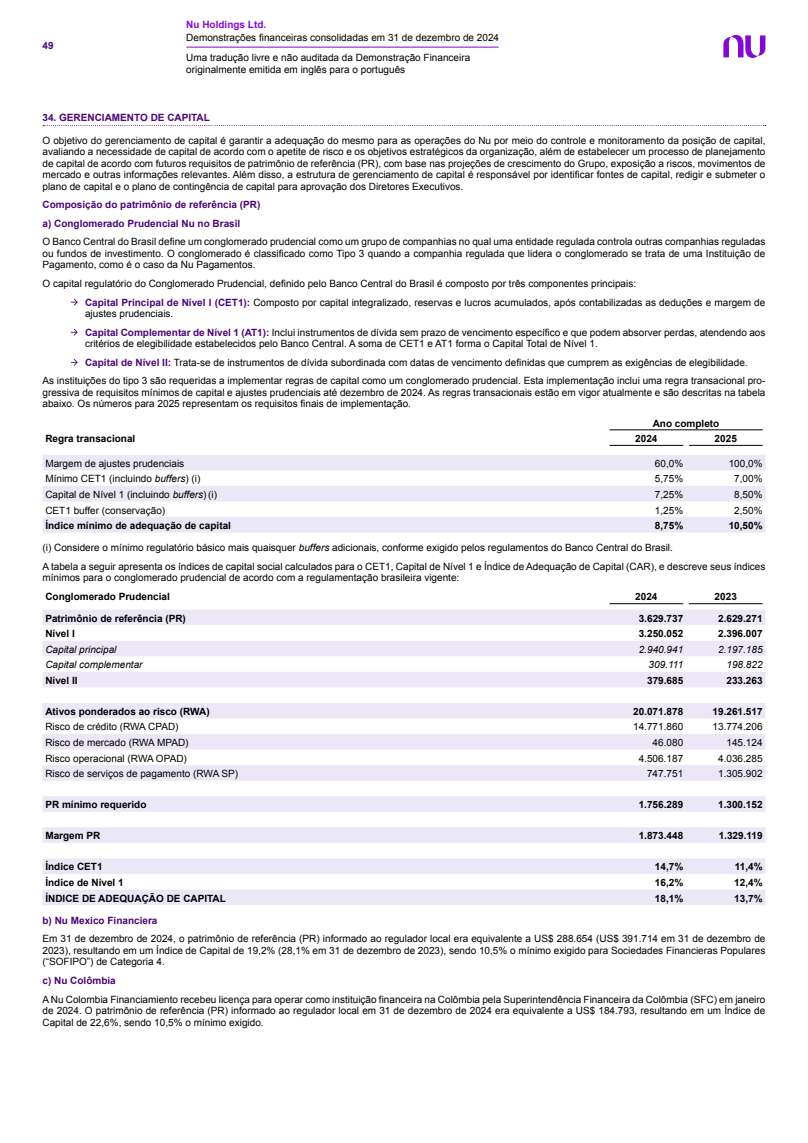
<style>
.page{position:relative;width:808px;height:1143px;background:#fff}
.page>*{position:absolute;margin:0;border:0;box-sizing:border-box;transform-origin:0 0}
.t1{font:10px/11.5px "Arial";color:#000}
.t2{font:700 10px "Arial";color:#000}
.t3{font:700 10px/18.6px "Arial";color:#4c0677}
.t4{font:italic 10px "Arial";color:#000}
.t5{font:700 10px "Arial";color:#820ad1}
.s1{font-weight:700;color:#4c0677}
.s2{font-style:italic}
</style>
<div class="page">
<svg style="left:723px;top:35px;width:42px;height:23px"></svg>
<hr style="left:187px;top:47px;width:311px;height:1px;background:#820ad1">
<svg style="left:43px;top:125px;width:723px;height:1px"></svg>
<svg style="left:71px;top:299px;width:7px;height:6px"></svg>
<svg style="left:71px;top:329px;width:7px;height:7px"></svg>
<svg style="left:71px;top:359px;width:7px;height:7px"></svg>
<svg style="left:43px;top:455px;width:722px;height:77px;fill:#ece7f6"></svg>
<hr style="left:609px;top:429px;width:154px;height:1px;background:#000">
<hr style="left:609px;top:445px;width:74px;height:1px;background:#000">
<hr style="left:689px;top:445px;width:74px;height:1px;background:#000">
<svg style="left:43px;top:610px;width:722px;height:295px;fill:#ede9f6"></svg>
<hr style="left:609px;top:603px;width:74px;height:1px;background:#000">
<hr style="left:689px;top:603px;width:74px;height:1px;background:#000">
<p class="t5" style="left:186px;top:17px;width:81px">Nu Holdings Ltd.</p>
<p class="t1" style="left:186px;top:28px;width:314px;line-height:19.6px">Demonstrações financeiras consolidadas em 31 de dezembro de 2024<br>Uma tradução livre e não auditada da Demonstração Financeira</p>
<p class="t1" style="left:186px;top:63px;width:220px">originalmente emitida em inglês para o português</p>
<p class="t3" style="left:43px;top:108px;width:169px">34. GERENCIAMENTO DE CAPITAL</p>
<p class="t1" style="left:43px;top:134px;width:724px;text-align:justify">O objetivo do gerenciamento de capital é garantir a adequação do mesmo para as operações do Nu por meio do controle e monitoramento da posição de capital, avaliando a necessidade de capital de acordo com o apetite de risco e os objetivos estratégicos da organização, além de estabelecer um processo de planejamento de capital de acordo com futuros requisitos de patrimônio de referência (PR), com base nas projeções de crescimento do Grupo, exposição a riscos, movimentos de mercado e outras informações relevantes. Além disso, a estrutura de gerenciamento de capital é responsável por identificar fontes de capital, redigir e submeter o plano de capital e o plano de contingência de capital para aprovação dos Diretores Executivos.</p>
<p class="t3" style="left:43px;top:196px;width:219px">Composição do patrimônio de referência (PR) a) Conglomerado Prudencial Nu no Brasil</p>
<p class="t1" style="left:43px;top:236px;width:724px;text-align:justify">O Banco Central do Brasil define um conglomerado prudencial como um grupo de companhias no qual uma entidade regulada controla outras companhias reguladas ou fundos de investimento. O conglomerado é classificado como Tipo 3 quando a companhia regulada que lidera o conglomerado se trata de uma Instituição de Pagamento, como é o caso da Nu Pagamentos.</p>
<p class="t1" style="left:85px;top:274px;width:682px;line-height:18.6px;text-indent:-43px">O capital regulatório do Conglomerado Prudencial, definido pelo Banco Central do Brasil é composto por três componentes principais:<br><span class="s1">Capital Principal de Nível I (CET1):</span> Composto por capital integralizado, reservas e lucros acumulados, após contabilizadas as deduções e margem de</p>
<p class="t1" style="left:85px;top:304px;width:682px;line-height:18.6px">ajustes prudenciais.<br><span class="s1">Capital Complementar de Nível 1 (AT1):</span> Inclui instrumentos de dívida sem prazo de vencimento específico e que podem absorver perdas, atendendo aos</p>
<p class="t1" style="left:85px;top:338px;width:514px">critérios de elegibilidade estabelecidos pelo Banco Central. A soma de CET1 e AT1 forma o Capital Total de Nível 1.</p>
<p class="t1" style="left:85px;top:356px;width:664px"><span class="s1">Capital de Nível II:</span> Trata-se de instrumentos de dívida subordinada com datas de vencimento definidas que cumprem as exigências de elegibilidade.</p>
<p class="t1" style="left:43px;top:375px;width:724px">As instituições do tipo 3 são requeridas a implementar regras de capital como um conglomerado prudencial. Esta implementação inclui uma regra transacional pro-</p>
<p class="t1" style="left:43px;top:387px;width:724px">gressiva de requisitos mínimos de capital e ajustes prudenciais até dezembro de 2024. As regras transacionais estão em vigor atualmente e são descritas na tabela abaixo. Os números para 2025 representam os requisitos finais de implementação.</p>
<p class="t2" style="left:653px;top:416px;width:68px">Ano completo</p>
<p class="t2" style="left:45px;top:432px;width:92px">Regra transacional</p>
<p class="t2" style="left:635px;top:432px;width:24px">2024</p>
<p class="t2" style="left:715px;top:432px;width:24px">2025</p>
<p class="t1" style="left:45px;top:457px;width:140px">Margem de ajustes prudenciais</p>
<p class="t1" style="left:655px;top:457px;width:30px">60,0%</p>
<p class="t1" style="left:729px;top:457px;width:35px">100,0%</p>
<p class="t1" style="left:45px;top:473px;width:157px">Mínimo CET1 (incluindo <span class="s2">buffers</span>) (i)</p>
<p class="t1" style="left:655px;top:473px;width:30px">5,75%</p>
<p class="t1" style="left:734px;top:473px;width:30px">7,00%</p>
<p class="t1" style="left:45px;top:489px;width:173px">Capital de Nível 1 (incluindo <span class="s2">buffers</span>) (i)</p>
<p class="t1" style="left:655px;top:489px;width:30px">7,25%</p>
<p class="t1" style="left:734px;top:489px;width:30px">8,50%</p>
<p class="t1" style="left:45px;top:504px;width:121px">CET1 buffer (conservação)</p>
<p class="t1" style="left:655px;top:504px;width:30px">1,25%</p>
<p class="t1" style="left:734px;top:504px;width:30px">2,50%</p>
<p class="t2" style="left:45px;top:519px;width:187px">Índice mínimo de adequação de capital</p>
<p class="t2" style="left:655px;top:519px;width:30px">8,75%</p>
<p class="t2" style="left:729px;top:519px;width:35px">10,50%</p>
<p class="t1" style="left:43px;top:538px;width:724px;line-height:18.6px">(i) Considere o mínimo regulatório básico mais quaisquer <span class="s2">buffers</span> adicionais, conforme exigido pelos regulamentos do Banco Central do Brasil.<br>A tabela a seguir apresenta os índices de capital social calculados para o CET1, Capital de Nível 1 e Índice de Adequação de Capital (CAR), e descreve seus índices</p>
<p class="t1" style="left:43px;top:572px;width:418px">mínimos para o conglomerado prudencial de acordo com a regulamentação brasileira vigente:</p>
<p class="t2" style="left:45px;top:590px;width:126px">Conglomerado Prudencial</p>
<p class="t2" style="left:635px;top:590px;width:24px">2024</p>
<p class="t2" style="left:715px;top:590px;width:24px">2023</p>
<p class="t2" style="left:45px;top:611px;width:142px">Patrimônio de referência (PR)</p>
<p class="t2" style="left:639px;top:611px;width:46px">3.629.737</p>
<p class="t2" style="left:718px;top:611px;width:46px">2.629.271</p>
<p class="t2" style="left:45px;top:627px;width:31px">Nível I</p>
<p class="t2" style="left:639px;top:627px;width:46px">3.250.052</p>
<p class="t2" style="left:718px;top:627px;width:46px">2.396.007</p>
<p class="t4" style="left:45px;top:642px;width:73px">Capital principal</p>
<p class="t4" style="left:639px;top:642px;width:46px">2.940.941</p>
<p class="t4" style="left:718px;top:642px;width:46px">2.197.185</p>
<p class="t4" style="left:45px;top:658px;width:99px">Capital complementar</p>
<p class="t4" style="left:648px;top:658px;width:36px">309.111</p>
<p class="t4" style="left:726px;top:658px;width:38px">198.822</p>
<p class="t2" style="left:45px;top:673px;width:34px">Nível II</p>
<p class="t2" style="left:647px;top:673px;width:38px">379.685</p>
<p class="t2" style="left:726px;top:673px;width:38px">233.263</p>
<p class="t2" style="left:45px;top:704px;width:166px">Ativos ponderados ao risco (RWA)</p>
<p class="t2" style="left:633px;top:704px;width:52px">20.071.878</p>
<p class="t2" style="left:712px;top:704px;width:52px">19.261.517</p>
<p class="t1" style="left:45px;top:721px;width:135px">Risco de crédito (RWA CPAD)</p>
<p class="t1" style="left:633px;top:721px;width:52px">14.771.860</p>
<p class="t1" style="left:712px;top:721px;width:52px">13.774.206</p>
<p class="t1" style="left:45px;top:736px;width:145px">Risco de mercado (RWA MPAD)</p>
<p class="t1" style="left:653px;top:736px;width:32px">46.080</p>
<p class="t1" style="left:726px;top:736px;width:38px">145.124</p>
<p class="t1" style="left:45px;top:752px;width:143px">Risco operacional (RWA OPAD)</p>
<p class="t1" style="left:639px;top:752px;width:46px">4.506.187</p>
<p class="t1" style="left:718px;top:752px;width:46px">4.036.285</p>
<p class="t1" style="left:45px;top:768px;width:194px">Risco de serviços de pagamento (RWA SP)</p>
<p class="t1" style="left:647px;top:768px;width:38px">747.751</p>
<p class="t1" style="left:718px;top:768px;width:46px">1.305.902</p>
<p class="t2" style="left:45px;top:798px;width:103px">PR mínimo requerido</p>
<p class="t2" style="left:639px;top:798px;width:46px">1.756.289</p>
<p class="t2" style="left:718px;top:798px;width:46px">1.300.152</p>
<p class="t2" style="left:45px;top:829px;width:57px">Margem PR</p>
<p class="t2" style="left:639px;top:829px;width:46px">1.873.448</p>
<p class="t2" style="left:719px;top:829px;width:45px">1.329.119</p>
<p class="t2" style="left:45px;top:860px;width:59px">Índice CET1</p>
<p class="t2" style="left:655px;top:860px;width:30px">14,7%</p>
<p class="t2" style="left:735px;top:860px;width:29px">11,4%</p>
<p class="t2" style="left:45px;top:875px;width:80px">Índice de Nível 1</p>
<p class="t2" style="left:655px;top:875px;width:30px">16,2%</p>
<p class="t2" style="left:734px;top:875px;width:30px">12,4%</p>
<p class="t2" style="left:45px;top:891px;width:182px">ÍNDICE DE ADEQUAÇÃO DE CAPITAL</p>
<p class="t2" style="left:655px;top:891px;width:30px">18,1%</p>
<p class="t2" style="left:734px;top:891px;width:30px">13,7%</p>
<p class="t3" style="left:43px;top:911px;width:117px">b) Nu Mexico Financiera</p>
<p class="t1" style="left:43px;top:933px;width:724px;text-align:justify">Em 31 de dezembro de 2024, o patrimônio de referência (PR) informado ao regulador local era equivalente a US$ 288.654 (US$ 391.714 em 31 de dezembro de 2023), resultando em um Índice de Capital de 19,2% (28,1% em 31 de dezembro de 2023), sendo 10,5% o mínimo exigido para Sociedades Financieras Populares (“SOFIPO”) de Categoria 4.</p>
<p class="t3" style="left:43px;top:971px;width:75px">c) Nu Colômbia</p>
<p class="t1" style="left:43px;top:993px;width:724px;text-align:justify">A Nu Colombia Financiamiento recebeu licença para operar como instituição financeira na Colômbia pela Superintendência Financeira da Colômbia (SFC) em janeiro de 2024. O patrimônio de referência (PR) informado ao regulador local em 31 de dezembro de 2024 era equivalente a US$ 184.793, resultando em um Índice de Capital de 22,6%, sendo 10,5% o mínimo exigido.</p>
<p class="t3" style="left:43px;top:37px;width:13px">49</p>
</div>
